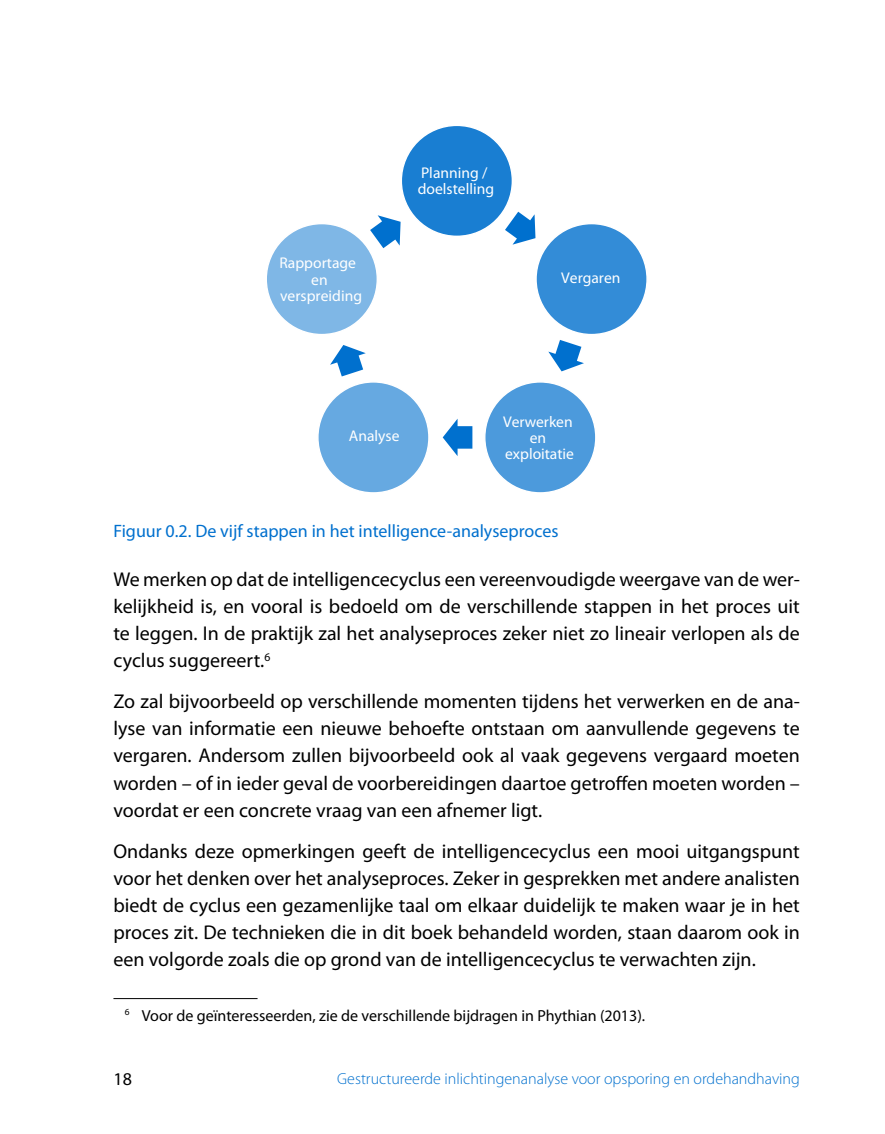
<style>
.page{position:relative;width:885px;height:1134px;background:#fff}
.page>*{position:absolute;margin:0;border:0;box-sizing:border-box;transform-origin:0 0}
.t1{font:20px/27px "Myriad Pro";color:#000;text-align:justify}
.t2{font:18px "Myriad Pro";color:#0070ce}
.t3{font:18px "Myriad Pro";color:#000}
.t4{font:16px "Myriad Pro";color:#000}
.t5{font:300 16px "Myriad Pro";color:#0070ce}
.t6{font:15.6px/16.2px "Myriad Pro";color:#fff;text-align:center}
</style>
<div class="page">
<div style="left:401px;top:125px;width:111px;height:111px;background:#197ed2;border-radius:50%"></div>
<svg style="left:505px;top:212px;width:30px;height:33px"></svg>
<div style="left:536px;top:224px;width:111px;height:111px;background:#338cd7;border-radius:50%"></div>
<svg style="left:548px;top:340px;width:36px;height:31px"></svg>
<div style="left:484px;top:382px;width:111px;height:111px;background:#4c9adc;border-radius:50%"></div>
<svg style="left:442px;top:419px;width:30px;height:37px"></svg>
<div style="left:318px;top:382px;width:111px;height:111px;background:#66a9e1;border-radius:50%"></div>
<svg style="left:330px;top:345px;width:36px;height:31px"></svg>
<div style="left:266px;top:224px;width:111px;height:111px;background:#7fb7e6;border-radius:50%"></div>
<svg style="left:370px;top:215px;width:30px;height:33px"></svg>
<hr style="left:113px;top:998px;width:144px;height:1px;background:#000">
<p class="t6" style="left:279px;top:255px;width:84px">Rapportage en verspreiding</p>
<p class="t6" style="left:417px;top:164px;width:78px;text-align:left">Planning / doelstelling</p>
<p class="t6" style="left:561px;top:269px;width:61px">Vergaren</p>
<p class="t6" style="left:349px;top:428px;width:52px">Analyse</p>
<p class="t6" style="left:503px;top:413px;width:72px">Verwerken en exploitatie</p>
<p class="t2" style="left:113px;top:519px;width:446px">Figuur 0.2. De vijf stappen in het intelligence-analyseproces</p>
<p class="t1" style="left:113px;top:566px;width:687px">We merken op dat de intelligencecyclus een vereenvoudigde weergave van de wer&shy;kelijkheid is, en vooral is bedoeld om de verschillende stappen in het proces uit te leggen. In de praktijk zal het analyseproces zeker niet zo lineair verlopen als de cyclus suggereert.<sup>6</sup></p>
<p class="t1" style="left:113px;top:688px;width:688px">Zo zal bijvoorbeeld op verschillende momenten tijdens het verwerken en de ana&shy;lyse van informatie een nieuwe behoefte ontstaan om aanvullende gegevens te vergaren. Andersom zullen bijvoorbeeld ook al vaak gegevens vergaard moeten worden – of in ieder geval de voorbereidingen daartoe getroffen moeten worden – voordat er een concrete vraag van een afnemer ligt.</p>
<p class="t1" style="left:113px;top:837px;width:687px">Ondanks deze opmerkingen geeft de intelligencecyclus een mooi uitgangspunt voor het denken over het analyseproces. Zeker in gesprekken met andere analisten biedt de cyclus een gezamenlijke taal om elkaar duidelijk te maken waar je in het proces zit. De technieken die in dit boek behandeld worden, staan daarom ook in een volgorde zoals die op grond van de intelligencecyclus te verwachten zijn.</p>
<p class="t4" style="left:125px;top:1005px;width:522px"><sup>6</sup> Voor de geïnteresseerden, zie de verschillende bijdragen in Phythian (2013).</p>
<p class="t3" style="left:113px;top:1068px;width:20px">18</p>
<p class="t5" style="left:337px;top:1069px;width:464px">Gestructureerde inlichtingenanalyse voor opsporing en ordehandhaving</p>
</div>
